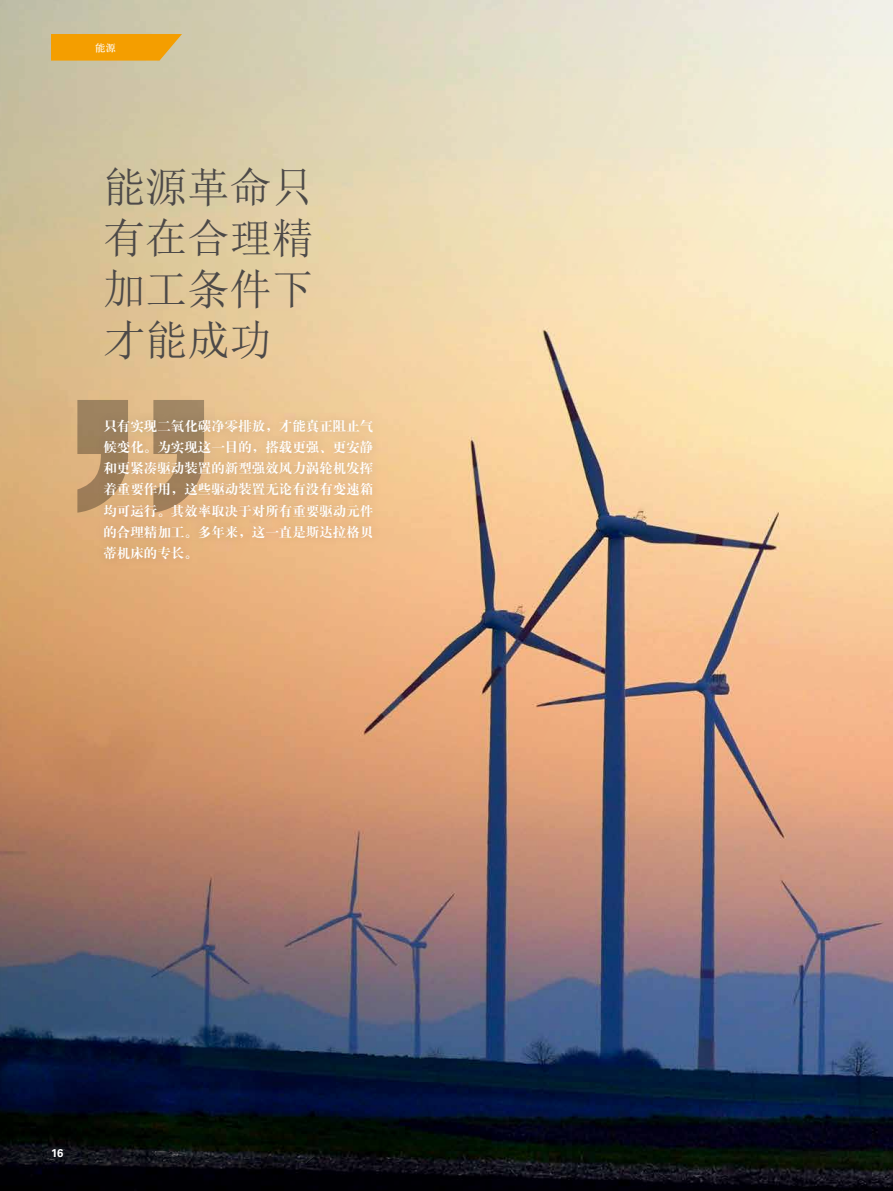
<style>
.page{position:relative;width:893px;height:1191px;background:#fff}
.page>*{position:absolute;margin:0;border:0;box-sizing:border-box;transform-origin:0 0}
.t1{font:42px/51px "Sim Sun";color:#4c4948;text-align:justify}
.t2{font:13.5px/21px "H Ya 4 gj";color:#fff;text-align:justify}
.t3{font:700 11.25px "Univers LT Std";color:#fff}
.t4{font:10.5px "H Ya 3 gj";color:#fff}
</style>
<div class="page">
<img style="left:0;top:0;width:893px;height:1191px">
<svg style="left:51px;top:34px;width:131px;height:27px;background:#f0a211"></svg>
<svg style="left:77px;top:400px;width:128px;height:112px;background:#b09068"></svg>
<div style="left:93px;top:409px;width:291px;height:160px;background:#000;opacity:.15"></div>
<p class="t4" style="left:95px;top:43px;width:22px">能源</p>
<h1 class="t1" style="left:103px;top:161px;width:212px">能源革命只有在合理精加工条件下才能成功</h1>
<p class="t2" style="left:103px;top:416px;width:271px">只有实现二氧化碳净零排放，才能真正阻止气候变化。为实现这一目的，搭载更强、更安静和更紧凑驱动装置的新型强效风力涡轮机发挥着重要作用，这些驱动装置无论有没有变速箱均可运行。其效率取决于对所有重要驱动元件的合理精加工。多年来，这一直是斯达拉格贝蒂机床的专长。</p>
<p class="t3" style="left:51px;top:1146px;width:14px">16</p>
</div>
